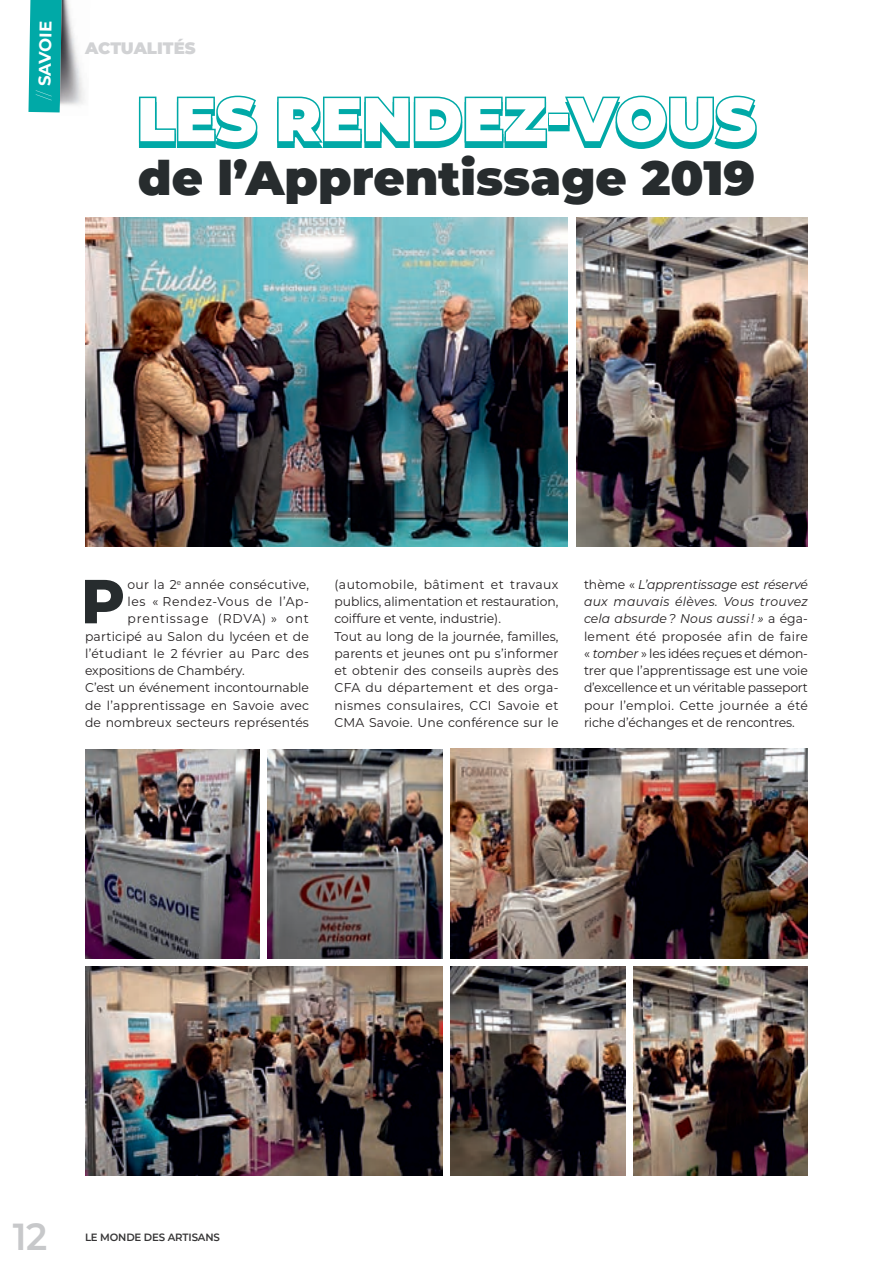
<style>
.page{position:relative;width:893px;height:1263px;background:#fff}
.page>*{position:absolute;margin:0;border:0;box-sizing:border-box;transform-origin:0 0}
.t1{font:800 62.1px "Montserrat";color:#272c2e}
.t2{font:900 61.5px "Montserrat";color:#fff}
.t3{font:900 48px "Montserrat";color:#272c2e}
.t4{font:600 37.5px "Montserrat";color:#c7c8ca}
.t5{font:700 16.95px "Montserrat";color:#fff}
.t6{font:900 16.5px "Montserrat";color:#d1d2d4}
.t7{font:12.75px/17.2px "Montserrat";letter-spacing:.015em;color:#231f20}
.t8{font:12.75px "Montserrat";letter-spacing:.035em;color:#231f20}
.t9{font:12.75px "Montserrat";letter-spacing:.04em;color:#231f20}
.t10{font:12.75px "Montserrat";letter-spacing:.07em;color:#231f20}
.t11{font:600 10.5px "Montserrat";letter-spacing:-.015em;color:#363536}
.s1{font-weight:100}
.s2{font-style:italic}
</style>
<div class="page">
<img style="left:85px;top:749px;width:174px;height:209px">
<img style="left:268px;top:749px;width:174px;height:209px">
<img style="left:451px;top:749px;width:357px;height:209px">
<img style="left:85px;top:217px;width:482px;height:329px">
<img style="left:451px;top:966px;width:174px;height:209px">
<img style="left:85px;top:966px;width:357px;height:209px">
<img style="left:634px;top:966px;width:174px;height:209px">
<div style="left:548px;top:118px;width:22px;height:13px;border:3px solid #00a9a7"></div>
<svg style="left:138px;top:95px;width:120px;height:54px"></svg>
<svg style="left:277px;top:96px;width:271px;height:52px"></svg>
<div style="left:548px;top:113px;width:22px;height:13px;border:3px solid #00a9a7"></div>
<svg style="left:563px;top:95px;width:194px;height:54px"></svg>
<img style="left:576px;top:217px;width:232px;height:329px">
<div style="left:28px;top:0;width:32px;height:112px;background:#00a9a7"></div>
<img style="left:60px;top:0;width:25px;height:105px">
<h3 class="t5" style="left:32px;top:99px;width:80px;rotate:-89deg"><span class="s1">//</span> SAVOIE</h3>
<p class="t6" style="left:85px;top:35px;width:112px">ACTUALITÉS</p>
<h2 class="t2" style="left:137px;top:73px;width:620px">LES RENDEZ-VOUS</h2>
<h3 class="t3" style="left:138px;top:141px;width:619px">de l’Apprentissage 2019</h3>
<h1 class="t1" style="left:81px;top:556px;width:46px">P</h1>
<p class="t7" style="left:128px;top:575px;width:183px">our la 2<sup>e</sup> année consécutive,</p>
<p class="t9" style="left:128px;top:593px;width:183px">les « Rendez-Vous de l’Ap-</p>
<p class="t10" style="left:128px;top:610px;width:183px">prentissage (RDVA) » ont</p>
<p class="t7" style="left:85px;top:627px;width:225px">participé au Salon du lycéen et de</p>
<p class="t8" style="left:85px;top:644px;width:225px">l’étudiant le 2 février au Parc des</p>
<p class="t7" style="left:85px;top:661px;width:161px">expositions de Chambéry.</p>
<p class="t7" style="left:85px;top:679px;width:225px">C’est un événement incontournable</p>
<p class="t7" style="left:85px;top:696px;width:226px">de l’apprentissage en Savoie avec</p>
<p class="t7" style="left:85px;top:713px;width:225px">de nombreux secteurs représentés</p>
<p class="t7" style="left:334px;top:575px;width:226px">(automobile, bâtiment et travaux publics, alimentation et restauration, coiffure et vente, industrie).<br>Tout au long de la journée, familles, parents et jeunes ont pu s’informer et obtenir des conseils auprès des CFA du département et des orga&shy;nismes consulaires, CCI Savoie et CMA Savoie. Une conférence sur le</p>
<p class="t7" style="left:584px;top:575px;width:226px;text-align:justify">thème « <span class="s2">L’apprentissage est réservé aux mauvais élèves. Vous trouvez cela absurde ? Nous aussi ! »</span> a éga&shy;lement été proposée afin de faire « <span class="s2">tomber</span> » les idées reçues et démon&shy;trer que l’apprentissage est une voie d’excellence et un véritable passeport pour l’emploi. Cette journée a été riche d’échanges et de rencontres.</p>
<h3 class="t4" style="left:13px;top:1210px;width:36px">12</h3>
<p class="t11" style="left:85px;top:1229px;width:136px">LE MONDE DES ARTISANS</p>
</div>
